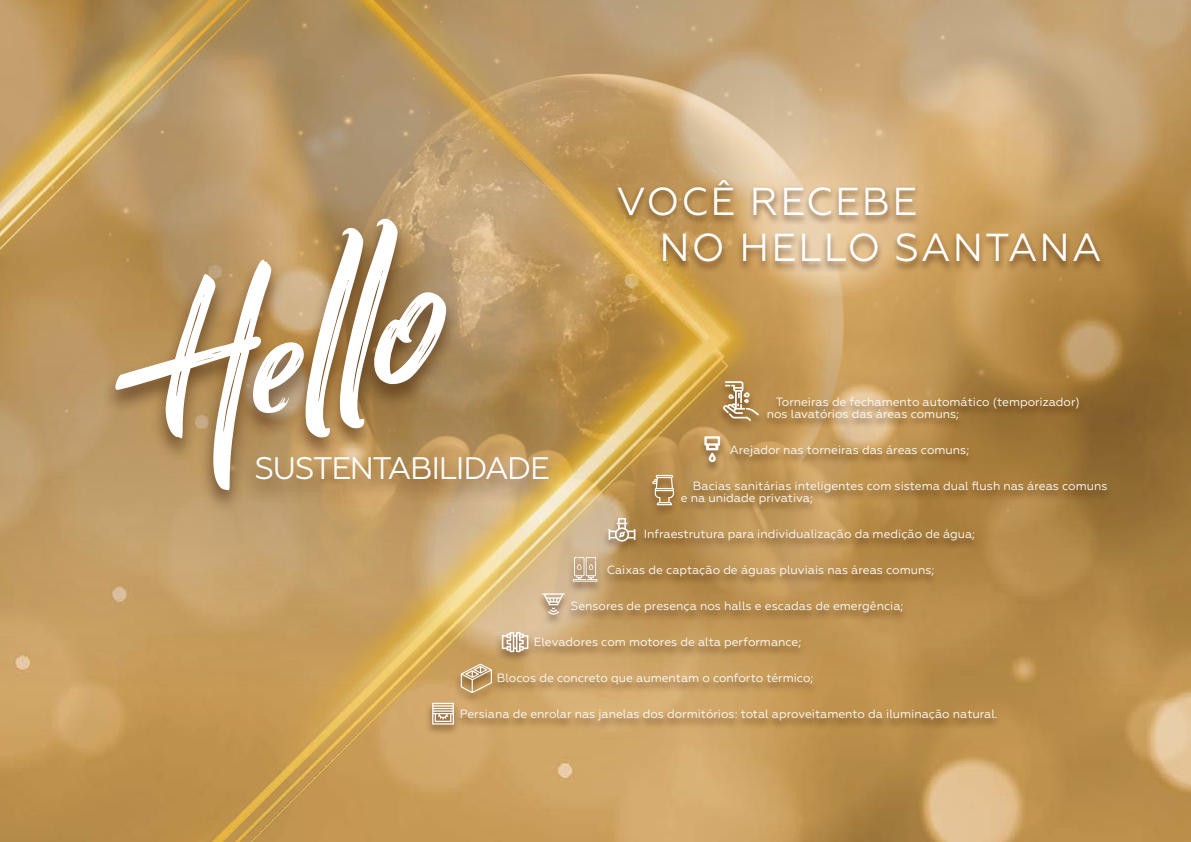
<style>
.page{position:relative;width:1191px;height:842px;background:#fff}
.page>*{position:absolute;margin:0;border:0;box-sizing:border-box;transform-origin:0 0}
.t1{font:39px/46.8px "Geometria";letter-spacing:.05em;color:#fff}
.t2{font:31.1px "Geometria";letter-spacing:-.045em;color:#fff}
.t3{font:12px/12px "Geometria";color:#fff}
</style>
<div class="page">
<img style="left:760px;top:732px;width:431px;height:110px">
<img style="left:760px;top:0;width:431px;height:732px">
<img style="left:0;top:0;width:760px;height:842px">
<div style="left:101px;top:215px;width:360px;height:300px;background:#3d1b06;opacity:.6"></div>
<svg style="left:113px;top:218px;width:333px;height:272px"></svg>
<div style="left:242px;top:453px;width:320px;height:52px;background:#3d1b06;opacity:.6"></div>
<div style="left:611px;top:178px;width:495px;height:94px;background:#3d1b06;opacity:.6"></div>
<div style="left:454px;top:397px;width:658px;height:335px;background:#3d1b06;opacity:.6"></div>
<div style="left:717px;top:380px;width:48px;height:52px;background:#3d1b06;opacity:.6"></div>
<svg style="left:723px;top:381px;width:36px;height:40px"></svg>
<div style="left:566px;top:556px;width:37px;height:37px;background:#3d1b06;opacity:.6"></div>
<svg style="left:573px;top:557px;width:24px;height:24px"></svg>
<div style="left:602px;top:517px;width:39px;height:36px;background:#3d1b06;opacity:.6"></div>
<svg style="left:608px;top:518px;width:27px;height:24px"></svg>
<div style="left:536px;top:592px;width:35px;height:33px;background:#3d1b06;opacity:.6"></div>
<svg style="left:542px;top:593px;width:23px;height:22px"></svg>
<div style="left:646px;top:474px;width:34px;height:43px;background:#3d1b06;opacity:.6"></div>
<svg style="left:652px;top:475px;width:22px;height:30px"></svg>
<div style="left:698px;top:435px;width:28px;height:38px;background:#3d1b06;opacity:.6"></div>
<svg style="left:704px;top:436px;width:16px;height:26px"></svg>
<div style="left:495px;top:631px;width:39px;height:32px;background:#3d1b06;opacity:.6"></div>
<svg style="left:502px;top:632px;width:26px;height:20px"></svg>
<div style="left:454px;top:663px;width:44px;height:42px;background:#3d1b06;opacity:.6"></div>
<svg style="left:461px;top:664px;width:31px;height:29px"></svg>
<div style="left:426px;top:702px;width:34px;height:34px;background:#3d1b06;opacity:.6"></div>
<svg style="left:432px;top:703px;width:22px;height:21px"></svg>
<h1 class="t1" style="left:659px;top:178px;width:443px;text-indent:-43px">VOCÊ RECEBE<br>NO HELLO SANTANA</h1>
<p class="t3" style="left:767px;top:396px;width:314px;text-indent:9px">Torneiras de fechamento automático (temporizador) nos lavatórios das áreas comuns;</p>
<p class="t3" style="left:730px;top:444px;width:241px">Arejador nas torneiras das áreas comuns;</p>
<p class="t3" style="left:681px;top:480px;width:428px;text-indent:12px">Bacias sanitárias inteligentes com sistema dual flush nas áreas comuns e na unidade privativa;</p>
<p class="t3" style="left:644px;top:528px;width:333px">Infraestrutura para individualização da medição de água;</p>
<p class="t3" style="left:607px;top:564px;width:329px">Caixas de captação de águas pluviais nas áreas comuns;</p>
<p class="t3" style="left:571px;top:600px;width:334px">Sensores de presença nos halls e escadas de emergência;</p>
<p class="t3" style="left:534px;top:636px;width:269px">Elevadores com motores de alta performance;</p>
<p class="t3" style="left:497px;top:672px;width:318px">Blocos de concreto que aumentam o conforto térmico;</p>
<p class="t3" style="left:460px;top:708px;width:539px">Persiana de enrolar nas janelas dos dormitórios: total aproveitamento da iluminação natural.</p>
<h2 class="t2" style="left:255px;top:450px;width:296px">SUSTENTABILIDADE</h2>
</div>
